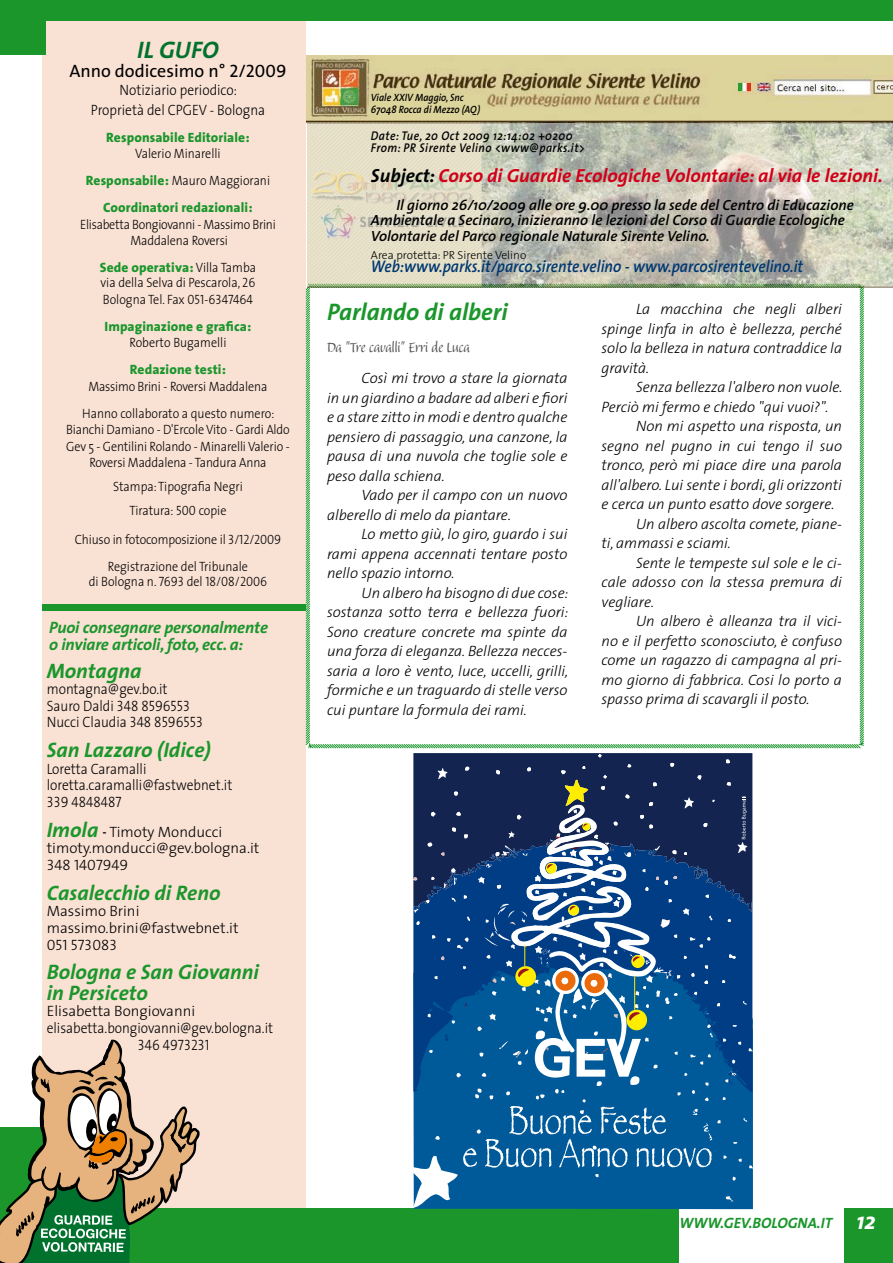
<style>
.page{position:relative;width:893px;height:1263px;background:#fff}
.page>*{position:absolute;margin:0;border:0;box-sizing:border-box;transform-origin:0 0}
.t1{font:italic 700 24px "The Sans";color:#1a962b}
.t2{font:italic 700 24px "The Sans";letter-spacing:.005em;color:#00722d}
.t3{font:italic 700 24px "The Sans";color:#fff}
.t4{font:italic 700 21px/21px "The Sans";color:#1a962b}
.t5{font:italic 700 19.05px "The Sans";color:#d10019}
.t6{font:18px "Balzano Std";color:#58585a}
.t7{font:18px "The Sans";color:#000}
.t8{font:italic 600 16.95px "The Sans";color:#003871;scale:.9 1}
.t9{font:italic 700 16.5px/16.5px "The Sans";letter-spacing:-.01em;color:#1a962b}
.t10{font:italic 300 15px/19.5px "The Sans";color:#000;text-align:justify}
.t11{font:300 15px/16.5px "The Sans";color:#000;scale:.9 1}
.t12{font:300 15px/16.5px "The Sans";color:#000}
.t13{font:15px "The Sans Light Caps";color:#000;scale:.9 1}
.t14{font:15px "The Sans Light Caps";color:#000}
.t15{font:italic 700 15px "The Sans";color:#1a962b}
.t16{font:italic 600 14.85px/15.9px "The Sans";color:#000}
.t17{font:300 13.5px/16.5px "The Sans";letter-spacing:-.01em;color:#000;text-align:center;scale:.9 1}
.t18{font:800 13.5px/27px "The Sans";letter-spacing:.005em;color:#1a962b;text-align:center}
.t19{font:italic 600 12.75px/12.8px "The Sans";letter-spacing:.04em;color:#000;scale:.9 1}
.t20{font:300 11.7px "The Sans";color:#000}
.t21{font:italic 600 10.65px/12.8px "The Sans";color:#000;scale:.9 1}
.s1{font-family:"The Sans Caps"}
.s2{font-weight:300;color:#000}
.s3{font-weight:800;color:#1a962b}
.s4{font-family:"The Sans Light Caps";font-weight:400}
.s5{font-family:"The Sans Light Caps";font-weight:400;color:#000}
.s6{font-weight:700;font-style:italic;font-size:21px;color:#1a962b}
.s7{font-family:"Futura";font-weight:500;font-stretch:condensed;font-size:16.2px}
.s8{color:#000}
</style>
<div class="page">
<div style="left:43px;top:0;width:263px;height:1212px;background:#f9e1d4"></div>
<div style="left:0;top:0;width:893px;height:21px;background:#1a962b"></div>
<div style="left:0;top:1208px;width:678px;height:55px;background:#1a962b"></div>
<div style="left:844px;top:1209px;width:49px;height:54px;background:#1a962b"></div>
<div style="left:0;top:0;width:45px;height:54px;background:#1a962b"></div>
<div style="left:43px;top:604px;width:263px;height:7px;background:#1a962b"></div>
<svg style="left:0;top:1039px;width:200px;height:224px"></svg>
<svg style="left:305px;top:288px;width:559px;height:461px"></svg>
<img style="left:307px;top:122px;width:586px;height:166px">
<img style="left:307px;top:55px;width:586px;height:67px">
<svg style="left:413px;top:754px;width:339px;height:454px;background:#21588c"></svg>
<h1 class="t2" style="left:137px;top:30px;width:83px">IL GUFO</h1>
<p class="t7" style="left:69px;top:56px;width:219px">Anno dodicesimo n° <span class="s1">2/2009</span></p>
<p class="t11" style="left:91px;top:80px;width:195px;line-height:19.5px;text-align:center">Notiziario periodico:<br>Proprietà del CPGEV - Bologna</p>
<p class="t18" style="left:106px;top:123px;width:145px">Responsabile Editoriale:</p>
<p class="t18" style="left:86px;top:140px;width:186px"><span class="s2">Valerio Minarelli<br></span>Responsabile: <span class="s2">Mauro Maggiorani<br></span>Coordinatori redazionali:</p>
<p class="t17" style="left:80px;top:216px;width:219px">Elisabetta Bongiovanni - Massimo Brini<br>Maddalena Roversi</p>
<p class="t17" style="left:100px;top:260px;width:175px;line-height:15px;text-align:left"><span class="s3">Sede operativa:</span> Villa Tamba via della Selva di Pescarola, <span class="s4">26</span></p>
<p class="t18" style="left:103px;top:285px;width:152px;text-align:left"><span class="s2">Bologna Tel. Fax</span> <span class="s5">051-6347464<br></span>Impaginazione e grafica:</p>
<p class="t17" style="left:129px;top:334px;width:109px">Roberto Bugamelli</p>
<p class="t18" style="left:130px;top:356px;width:98px">Redazione testi:</p>
<p class="t17" style="left:82px;top:372px;width:215px;line-height:27px">Massimo Brini - Roversi Maddalena<br>Hanno collaborato a questo numero:</p>
<p class="t17" style="left:66px;top:421px;width:250px">Bianchi Damiano - D'Ercole Vito - Gardi Aldo<br>Gev 5 - Gentilini Rolando - Minarelli Valerio -<br>Roversi Maddalena - Tandura Anna</p>
<p class="t17" style="left:113px;top:474px;width:146px;line-height:24px">Stampa: Tipografia Negri<br>Tiratura: <span class="s4">500</span> copie</p>
<p class="t17" style="left:75px;top:525px;width:231px;line-height:27px">Chiuso in fotocomposizione il <span class="s4">3/12/2009<br></span>Registrazione del Tribunale</p>
<p class="t17" style="left:89px;top:573px;width:200px">di Bologna n. <span class="s4">7693</span> del <span class="s4">18/08/2006</span></p>
<p class="t9" style="left:49px;top:619px;width:220px">Puoi consegnare personalmente o inviare articoli, foto, ecc. a:</p>
<h2 class="t4" style="left:47px;top:659px;width:96px">Montagna</h2>
<p class="t11" style="left:47px;top:680px;width:175px">montagna@gev.bo.it<br>Sauro Daldi <span class="s4">348 8596553<br></span>Nucci Claudia <span class="s4">348 8596553</span></p>
<h2 class="t4" style="left:47px;top:739px;width:166px">San Lazzaro (Idice)</h2>
<p class="t11" style="left:47px;top:760px;width:208px">Loretta Caramalli loretta.caramalli@fastwebnet.it</p>
<p class="t13" style="left:47px;top:789px;width:85px">339 4848487</p>
<p class="t12" style="left:47px;top:823px;width:214px"><span class="s6">Imola</span> <span class="s7">-</span> Timoty Monducci timoty.monducci@gev.bologna.it</p>
<p class="t14" style="left:47px;top:852px;width:83px">348 1407949</p>
<h2 class="t4" style="left:47px;top:881px;width:175px">Casalecchio di Reno</h2>
<p class="t12" style="left:47px;top:902px;width:193px">Massimo Brini massimo.brini@fastwebnet.it</p>
<p class="t14" style="left:47px;top:933px;width:72px">051 573083</p>
<h2 class="t4" style="left:47px;top:960px;width:214px">Bologna e San Giovanni in Persiceto</h2>
<p class="t12" style="left:47px;top:1002px;width:228px">Elisabetta Bongiovanni elisabetta.bongiovanni@gev.bologna.it</p>
<p class="t13" style="left:138px;top:1033px;width:81px">346 4973231</p>
<p class="t21" style="left:371px;top:90px;width:123px">Viale XXIV Maggio, Snc<br>67048 Rocca di Mezzo (AQ)</p>
<p class="t19" style="left:371px;top:129px;width:239px">Date: Tue, 20 Oct 2009 12:14:02 +0200<br>From: PR Sirente Velino &lt;www@parks.it&gt;</p>
<p class="t5" style="left:371px;top:160px;width:514px"><span class="s8">Subject:</span> Corso di Guardie Ecologiche Volontarie: al via le lezioni.</p>
<p class="t16" style="left:371px;top:196px;width:484px;text-indent:25px">Il giorno 26/10/2009 alle ore 9.00 presso la sede del Centro di Educazione<br>Ambientale a Secinaro, inizieranno le lezioni del Corso di Guardie Ecologiche<br>Volontarie del Parco regionale Naturale Sirente Velino.</p>
<p class="t20" style="left:371px;top:246px;width:157px">Area protetta: PR Sirente Velino</p>
<p class="t8" style="left:371px;top:252px;width:482px">Web:www.parks.it/parco.sirente.velino - www.parcosirentevelino.it</p>
<h1 class="t1" style="left:327px;top:292px;width:182px">Parlando di alberi</h1>
<p class="t6" style="left:327px;top:338px;width:144px">Da "Tre cavalli" Erri de Luca</p>
<p class="t10" style="left:327px;top:368px;width:242px;text-indent:34px">Così mi trovo a stare la giornata in un giardino a badare ad alberi e fiori e a stare zitto in modi e dentro qualche pensiero di passaggio, una canzone, la pausa di una nuvola che toglie sole e peso dalla schiena.</p>
<p class="t10" style="left:327px;top:485px;width:242px;text-indent:34px">Vado per il campo con un nuovo alberello di melo da piantare.</p>
<p class="t10" style="left:327px;top:524px;width:242px;text-indent:34px">Lo metto giù, lo giro, guardo i sui rami appena accennati tentare posto nello spazio intorno.</p>
<p class="t10" style="left:327px;top:583px;width:243px;text-indent:34px">Un albero ha bisogno di due cose: sostanza sotto terra e bellezza fuori:<br>Sono creature concrete ma spinte da una forza di eleganza. Bellezza necces&shy;saria a loro è vento, luce, uccelli, grilli, formiche e un traguardo di stelle verso cui puntare la formula dei rami.</p>
<p class="t10" style="left:601px;top:299px;width:242px;text-indent:34px">La macchina che negli alberi spinge linfa in alto è bellezza, perché solo la belleza in natura contraddice la gravità.</p>
<p class="t10" style="left:636px;top:377px;width:208px">Senza bellezza l'albero non vuole.</p>
<p class="t10" style="left:601px;top:396px;width:229px">Perciò mi fermo e chiedo "qui vuoi?".</p>
<p class="t10" style="left:636px;top:416px;width:207px">Non mi aspetto una risposta, un</p>
<p class="t10" style="left:601px;top:435px;width:242px">segno nel pugno in cui tengo il suo</p>
<p class="t10" style="left:601px;top:455px;width:242px">tronco, però mi piace dire una parola</p>
<p class="t10" style="left:601px;top:474px;width:242px">all'albero. Lui sente i bordi, gli orizzonti</p>
<p class="t10" style="left:601px;top:494px;width:235px">e cerca un punto esatto dove sorgere.</p>
<p class="t10" style="left:636px;top:513px;width:207px">Un albero ascolta comete, piane-</p>
<p class="t10" style="left:601px;top:533px;width:131px">ti, ammassi e sciami.</p>
<p class="t10" style="left:636px;top:552px;width:207px">Sente le tempeste sul sole e le ci-</p>
<p class="t10" style="left:601px;top:572px;width:242px">cale adosso con la stessa premura di</p>
<p class="t10" style="left:601px;top:591px;width:54px">vegliare.</p>
<p class="t10" style="left:636px;top:611px;width:207px">Un albero è alleanza tra il vici-</p>
<p class="t10" style="left:601px;top:630px;width:242px">no e il perfetto sconosciuto, è confuso</p>
<p class="t10" style="left:601px;top:650px;width:242px">come un ragazzo di campagna al pri-</p>
<p class="t10" style="left:601px;top:669px;width:242px">mo giorno di fabbrica. Cosi lo porto a</p>
<p class="t10" style="left:601px;top:689px;width:209px">spasso prima di scavargli il posto.</p>
<p class="t15" style="left:679px;top:1210px;width:154px">WWW.GEV.BOLOGNA.IT</p>
<h1 class="t3" style="left:856px;top:1200px;width:21px">12</h1>
</div>
